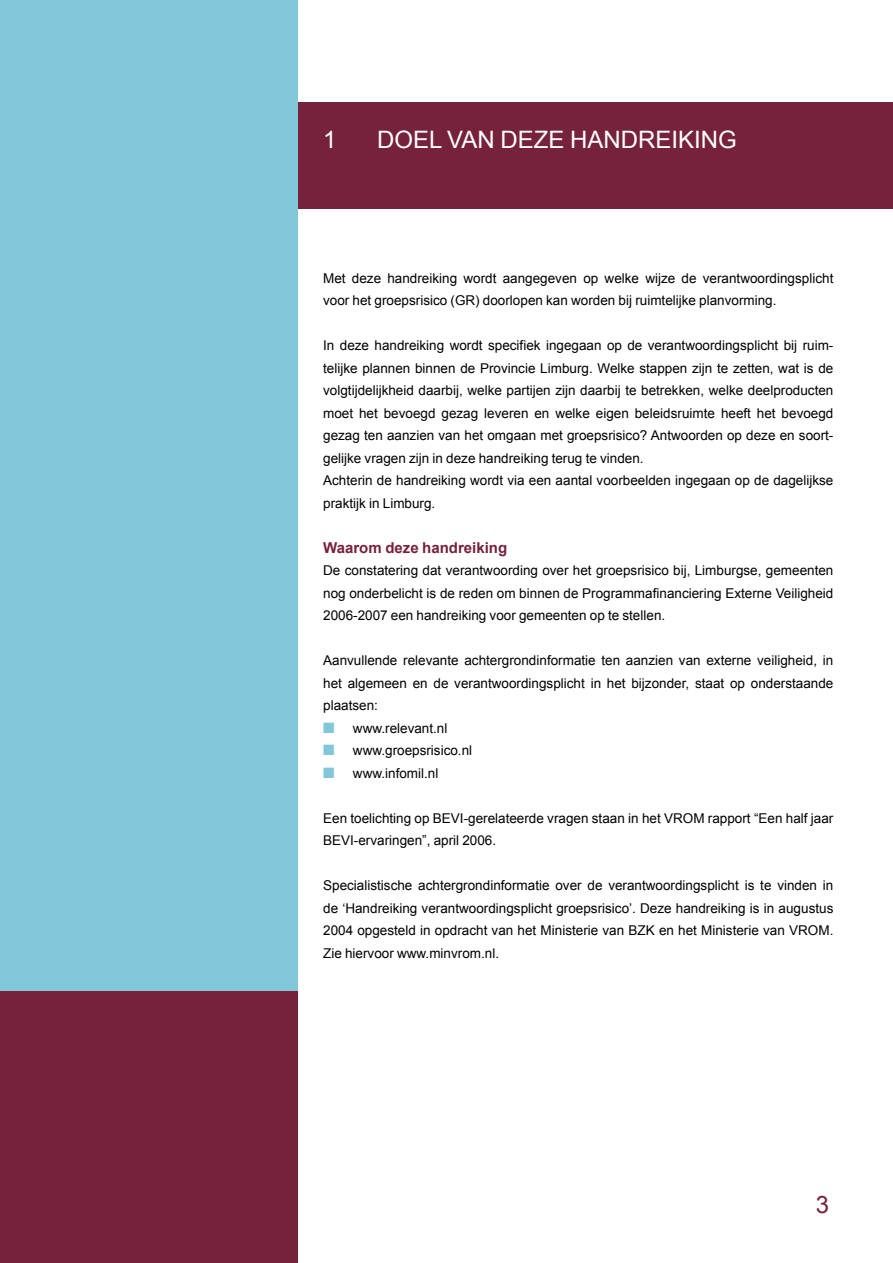
<style>
.page{position:relative;width:893px;height:1263px;background:#fff}
.page>*{position:absolute;margin:0;border:0;box-sizing:border-box;transform-origin:0 0}
.t1{font:24px "Arial";color:#fff}
.t2{font:24px "Arial";color:#77223c}
.t3{font:700 15px "Arial";color:#77223c}
.t4{font:13.5px/22.5px "Arial";color:#000}
.s1{color:#81c7d8}
</style>
<div class="page">
<div style="left:298px;top:103px;width:595px;height:106px;background:#77223c"></div>
<div style="left:0;top:945px;width:298px;height:318px;background:#77223c"></div>
<div style="left:0;top:0;width:298px;height:991px;background:#81c7d8"></div>
<h1 class="t1" style="left:323px;top:126px;width:15px">1</h1>
<h1 class="t1" style="left:377px;top:126px;width:361px">DOEL VAN DEZE HANDREIKING</h1>
<p class="t4" style="left:323px;top:267px;width:512px">Met deze handreiking wordt aangegeven op welke wijze de verantwoordingsplicht voor het groepsrisico (GR) doorlopen kan worden bij ruimtelijke planvorming.</p>
<p class="t4" style="left:323px;top:334px;width:512px">In deze handreiking wordt specifiek ingegaan op de verantwoordingsplicht bij ruim&shy;telijke plannen binnen de Provincie Limburg. Welke stappen zijn te zetten, wat is de volgtijdelijkheid daarbij, welke partijen zijn daarbij te betrekken, welke deelproducten moet het bevoegd gezag leveren en welke eigen beleidsruimte heeft het bevoegd gezag ten aanzien van het omgaan met groepsrisico? Antwoorden op deze en soort&shy;gelijke vragen zijn in deze handreiking terug te vinden.<br>Achterin de handreiking wordt via een aantal voorbeelden ingegaan op de dagelijkse praktijk in Limburg.</p>
<p class="t3" style="left:323px;top:539px;width:186px">Waarom deze handreiking</p>
<p class="t4" style="left:323px;top:559px;width:512px;text-align:justify">De constatering dat verantwoording over het groepsrisico bij, Limburgse, gemeenten nog onderbelicht is de reden om binnen de Programmafinanciering Externe Veiligheid 2006-2007 een handreiking voor gemeenten op te stellen.</p>
<p class="t4" style="left:323px;top:649px;width:512px;text-align:justify">Aanvullende relevante achtergrondinformatie ten aanzien van externe veiligheid, in het algemeen en de verantwoordingsplicht in het bijzonder, staat op onderstaande plaatsen:</p>
<p class="t4" style="left:323px;top:717px;width:126px"><span class="s1">■</span> www.relevant.nl</p>
<p class="t4" style="left:323px;top:739px;width:151px"><span class="s1">■</span> www.groepsrisico.nl</p>
<p class="t4" style="left:323px;top:762px;width:117px"><span class="s1">■</span> www.infomil.nl</p>
<p class="t4" style="left:323px;top:807px;width:512px">Een toelichting op BEVI-gerelateerde vragen staan in het VROM rapport “Een half jaar<br>BEVI-ervaringen”, april 2006.</p>
<p class="t4" style="left:323px;top:874px;width:512px;text-align:justify">Specialistische achtergrondinformatie over de verantwoordingsplicht is te vinden in de ‘Handreiking verantwoordingsplicht groepsrisico’. Deze handreiking is in augustus 2004 opgesteld in opdracht van het Ministerie van BZK en het Ministerie van VROM.<br>Zie hiervoor www.minvrom.nl.</p>
<h1 class="t2" style="left:816px;top:1191px;width:15px">3</h1>
</div>
